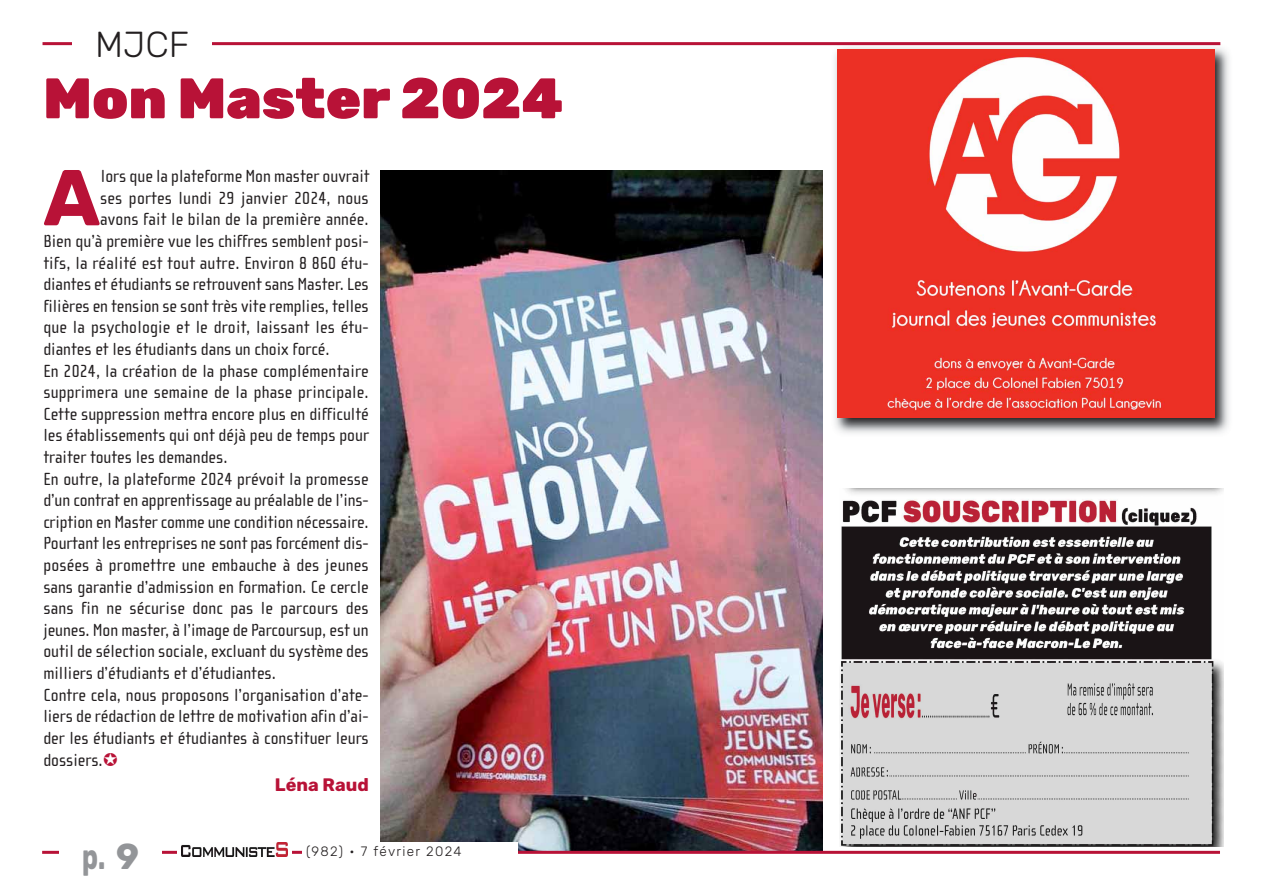
<style>
.page{position:relative;width:1263px;height:893px;background:#fff}
.page>*{position:absolute;margin:0;border:0;box-sizing:border-box;transform-origin:0 0}
.t1{font:700 79.05px "Rubik";color:#b81237}
.t2{font:900 57px "Rubik";color:#b81237}
.t3{font:300 36px "Rubik";color:#231f20}
.t4{font:700 36px "Rubik";color:#939598;scale:.7 1}
.t5{font:18px "Cholla Sans";color:#231f20}
.t6{font:700 18px "Rubik";color:#b81237}
.t7{font:300 13.5px "Rubik";letter-spacing:.095em;color:#231f20}
</style>
<div class="page">
<img style="left:380px;top:171px;width:443px;height:680px">
<img style="left:831px;top:42px;width:398px;height:392px">
<img style="left:838px;top:49px;width:377px;height:369px">
<hr style="left:42px;top:851px;width:1178px;height:3px;background:#b81237">
<hr style="left:43px;top:42px;width:1177px;height:3px;background:#b81237">
<div style="left:60px;top:835px;width:102px;height:46px;background:#fff"></div>
<div style="left:177px;top:842px;width:114px;height:19px;background:#fff"></div>
<img style="left:182px;top:843px;width:105px;height:14px">
<div style="left:302px;top:843px;width:215px;height:17px;background:#fff"></div>
<div style="left:73px;top:23px;width:139px;height:51px;background:#fff"></div>
<img style="left:840px;top:488px;width:383px;height:358px">
<h3 class="t3" style="left:95px;top:23px;width:96px">MJCF</h3>
<h2 class="t2" style="left:43px;top:65px;width:522px">Mon Master 2024</h2>
<h1 class="t1" style="left:43px;top:151px;width:58px">A</h1>
<p class="t5" style="left:101px;top:170px;width:270px">lors que la plateforme Mon master ouvrait</p>
<p class="t5" style="left:100px;top:192px;width:270px">ses portes lundi 29 janvier 2024, nous</p>
<p class="t5" style="left:100px;top:213px;width:270px">avons fait le bilan de la première année.</p>
<p class="t5" style="left:43px;top:235px;width:327px">Bien qu’à première vue les chiffres semblent posi-</p>
<p class="t5" style="left:43px;top:256px;width:327px">tifs, la réalité est tout autre. Environ 8 860 étu-</p>
<p class="t5" style="left:43px;top:278px;width:327px">diantes et étudiants se retrouvent sans Master. Les</p>
<p class="t5" style="left:43px;top:300px;width:327px">filières en tension se sont très vite remplies, telles</p>
<p class="t5" style="left:43px;top:321px;width:327px">que la psychologie et le droit, laissant les étu-</p>
<p class="t5" style="left:43px;top:343px;width:288px">diantes et les étudiants dans un choix forcé.</p>
<p class="t5" style="left:43px;top:364px;width:327px">En 2024, la création de la phase complémentaire</p>
<p class="t5" style="left:43px;top:386px;width:327px">supprimera une semaine de la phase principale.</p>
<p class="t5" style="left:43px;top:408px;width:327px">Cette suppression mettra encore plus en difficulté</p>
<p class="t5" style="left:43px;top:429px;width:327px">les établissements qui ont déjà peu de temps pour</p>
<p class="t5" style="left:43px;top:451px;width:186px">traiter toutes les demandes.</p>
<p class="t5" style="left:43px;top:472px;width:327px">En outre, la plateforme 2024 prévoit la promesse</p>
<p class="t5" style="left:43px;top:494px;width:327px">d’un contrat en apprentissage au préalable de l’ins-</p>
<p class="t5" style="left:43px;top:516px;width:327px">cription en Master comme une condition nécessaire.</p>
<p class="t5" style="left:43px;top:537px;width:327px">Pourtant les entreprises ne sont pas forcément dis-</p>
<p class="t5" style="left:43px;top:559px;width:327px">posées à promettre une embauche à des jeunes</p>
<p class="t5" style="left:43px;top:580px;width:327px">sans garantie d’admission en formation. Ce cercle</p>
<p class="t5" style="left:43px;top:602px;width:327px">sans fin ne sécurise donc pas le parcours des</p>
<p class="t5" style="left:43px;top:624px;width:327px">jeunes. Mon master, à l’image de Parcoursup, est un</p>
<p class="t5" style="left:43px;top:645px;width:327px">outil de sélection sociale, excluant du système des</p>
<p class="t5" style="left:43px;top:667px;width:234px">milliers d’étudiants et d’étudiantes.</p>
<p class="t5" style="left:43px;top:688px;width:327px">Contre cela, nous proposons l’organisation d’ate-</p>
<p class="t5" style="left:43px;top:710px;width:327px">liers de rédaction de lettre de motivation afin d’ai-</p>
<p class="t5" style="left:43px;top:732px;width:327px">der les étudiants et étudiantes à constituer leurs</p>
<p class="t5" style="left:43px;top:754px;width:61px">dossiers.</p>
<p class="t6" style="left:275px;top:774px;width:95px">Léna Raud</p>
<h3 class="t4" style="left:82px;top:835px;width:82px">p. 9</h3>
<p class="t7" style="left:306px;top:843px;width:157px">(982) • 7 février 2024</p>
</div>
